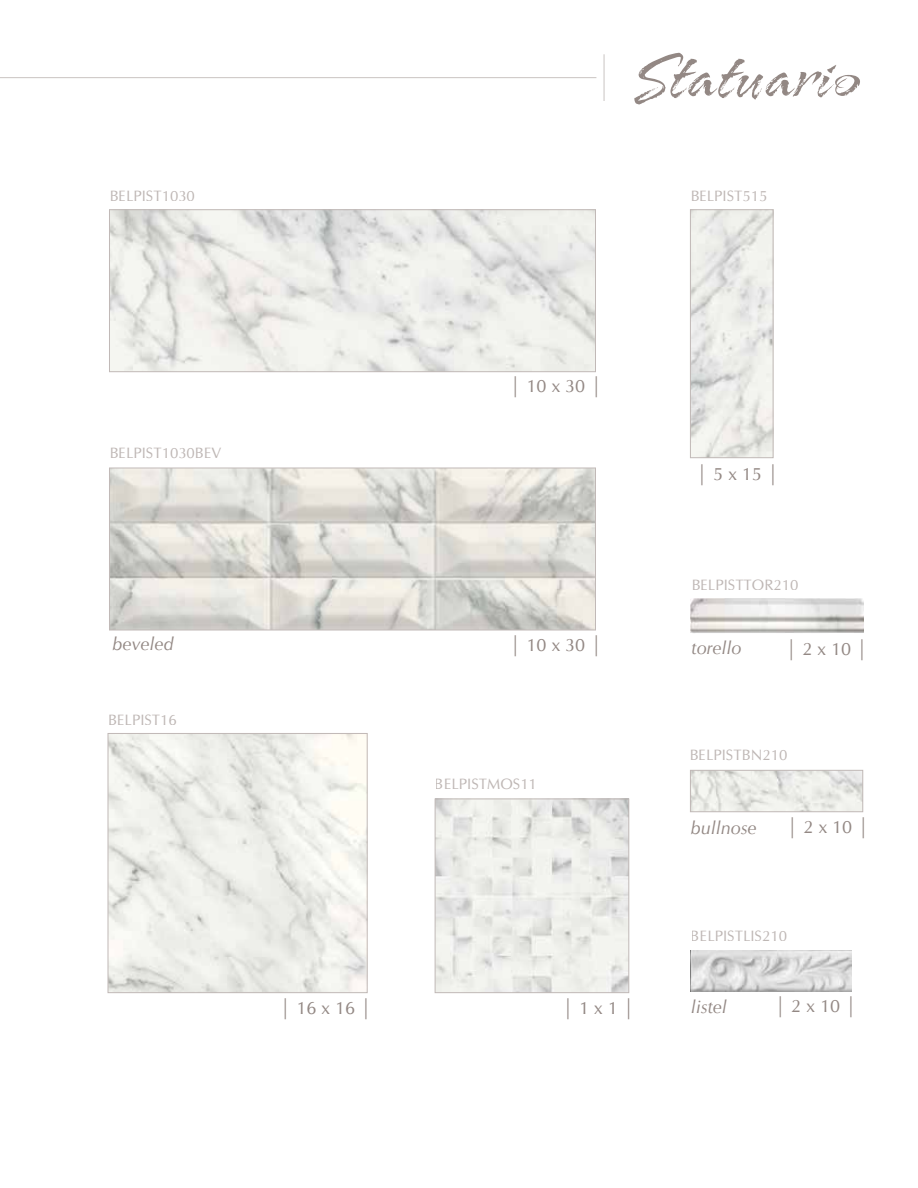
<style>
.page{position:relative;width:918px;height:1188px;background:#fff}
.page>*{position:absolute;margin:0;border:0;box-sizing:border-box;transform-origin:0 0}
.t1{font:72px "Arid ITCTT";color:#938884}
.t2{font:18px "CG Omega";color:#938884}
.t3{font:italic 18px "CG Omega";color:#938884}
.t4{font:15px "CG Omega";color:#a99f9c}
.s1{font-size:21px}
</style>
<div class="page">
<hr style="left:0;top:77px;width:596px;height:1px;background:#938884">
<hr style="left:604px;top:54px;width:1px;height:47px;background:#938884">
<img style="left:111px;top:212px;width:483px;height:158px">
<div style="left:109px;top:210px;width:487px;height:162px;border:1px solid #c1b9b7"></div>
<img style="left:111px;top:470px;width:483px;height:158px">
<div style="left:109px;top:468px;width:487px;height:162px;border:1px solid #c1b9b7"></div>
<img style="left:110px;top:735px;width:255px;height:256px">
<div style="left:108px;top:733px;width:259px;height:260px;border:1px solid #c1b9b7"></div>
<img style="left:692px;top:772px;width:169px;height:38px">
<div style="left:690px;top:770px;width:173px;height:42px;border:1px solid #c1b9b7"></div>
<img style="left:691px;top:951px;width:160px;height:41px">
<img style="left:437px;top:801px;width:190px;height:190px">
<div style="left:435px;top:799px;width:194px;height:194px;border:1px solid #c1b9b7"></div>
<img style="left:692px;top:212px;width:79px;height:244px">
<div style="left:690px;top:210px;width:83px;height:248px;border:1px solid #c1b9b7"></div>
<img style="left:691px;top:599px;width:173px;height:34px">
<p class="t4" style="left:110px;top:187px;width:87px">BELPIST1030</p>
<h1 class="t1" style="left:637px;top:37px;width:225px">Statuario</h1>
<p class="t4" style="left:690px;top:187px;width:79px">BELPIST515</p>
<p class="t4" style="left:110px;top:444px;width:113px">BELPIST1030BEV</p>
<p class="t2" style="left:510px;top:375px;width:93px"><span class="s1">|</span> 10 x 30 <span class="s1">|</span></p>
<p class="t3" style="left:113px;top:633px;width:62px">beveled</p>
<p class="t2" style="left:510px;top:634px;width:93px"><span class="s1">|</span> 10 x 30 <span class="s1">|</span></p>
<p class="t4" style="left:108px;top:710px;width:70px">BELPIST16</p>
<p class="t4" style="left:435px;top:775px;width:104px">BELPISTMOS11</p>
<p class="t2" style="left:697px;top:463px;width:83px"><span class="s1">|</span> 5 x 15 <span class="s1">|</span></p>
<p class="t4" style="left:691px;top:576px;width:109px">BELPISTTOR210</p>
<p class="t3" style="left:691px;top:637px;width:52px">torello</p>
<p class="t2" style="left:786px;top:638px;width:83px"><span class="s1">|</span> 2 x 10 <span class="s1">|</span></p>
<p class="t4" style="left:689px;top:746px;width:99px">BELPISTBN210</p>
<p class="t3" style="left:691px;top:817px;width:67px">bullnose</p>
<p class="t2" style="left:787px;top:816px;width:83px"><span class="s1">|</span> 2 x 10 <span class="s1">|</span></p>
<p class="t4" style="left:691px;top:927px;width:98px">BELPISTLIS210</p>
<p class="t2" style="left:280px;top:997px;width:93px"><span class="s1">|</span> 16 x 16 <span class="s1">|</span></p>
<p class="t2" style="left:563px;top:997px;width:73px"><span class="s1">|</span> 1 x 1 <span class="s1">|</span></p>
<p class="t3" style="left:691px;top:996px;width:38px">listel</p>
<p class="t2" style="left:775px;top:995px;width:83px"><span class="s1">|</span> 2 x 10 <span class="s1">|</span></p>
</div>
